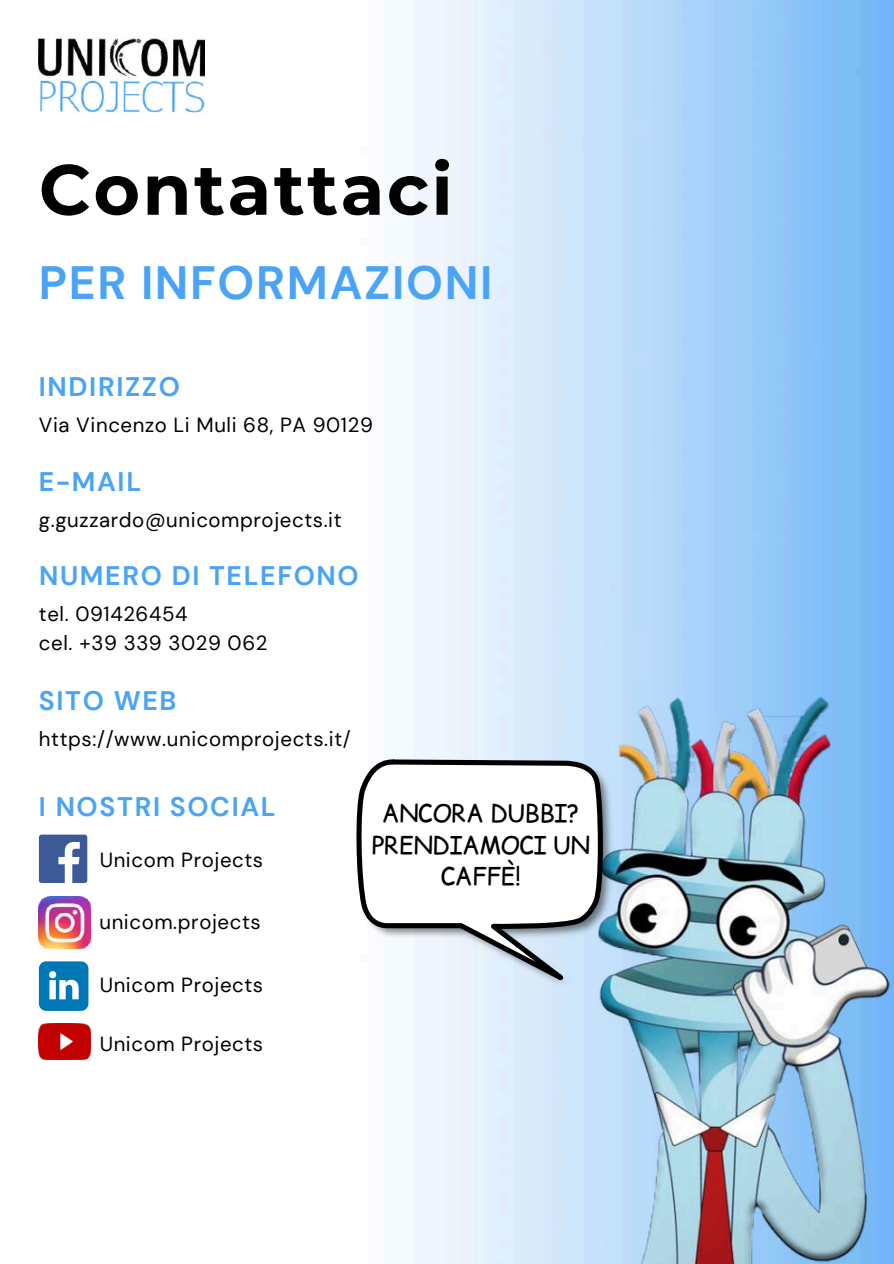
<style>
.page{position:relative;width:894px;height:1264px;background:#fff}
.page>*{position:absolute;margin:0;border:0;box-sizing:border-box;transform-origin:0 0}
.t1{font:700 70.95px "Montserrat";letter-spacing:.035em;color:#000}
.t2{font:700 46.65px "DM Sans";letter-spacing:.035em;color:#4aa3f5}
.t3{font:700 26.85px "DM Sans";letter-spacing:.06em;color:#4aa3f5}
.t4{font:24.6px/31.5px "Comic Relief";letter-spacing:-.03em;color:#000;text-align:center}
.t5{font:20.4px/28.2px "DM Sans";letter-spacing:.03em;color:#000}
</style>
<div class="page">
<img style="left:38px;top:0;width:855px;height:1263px">
<div style="left:39px;top:834px;width:48px;height:49px;background:#3d5a98;border-radius:3px"></div>
<svg style="left:58px;top:842px;width:22px;height:41px"></svg>
<img style="left:39px;top:1023px;width:52px;height:36px">
<img style="left:39px;top:896px;width:52px;height:52px">
<svg style="left:39px;top:961px;width:49px;height:49px;background:#3392c3"></svg>
<img style="left:39px;top:38px;width:165px;height:77px">
<img style="left:588px;top:686px;width:305px;height:577px">
<img style="left:355px;top:757px;width:262px;height:237px">
<svg style="left:357px;top:757px;width:253px;height:240px"></svg>
<h1 class="t1" style="left:39px;top:146px;width:415px">Contattaci</h1>
<h2 class="t2" style="left:39px;top:253px;width:455px">PER INFORMAZIONI</h2>
<h3 class="t3" style="left:39px;top:369px;width:143px">INDIRIZZO</h3>
<p class="t5" style="left:39px;top:411px;width:335px">Via Vincenzo Li Muli 68, PA 90129</p>
<h3 class="t3" style="left:39px;top:464px;width:104px">E-MAIL</h3>
<p class="t5" style="left:39px;top:505px;width:304px">g.guzzardo@unicomprojects.it</p>
<h3 class="t3" style="left:39px;top:559px;width:321px">NUMERO DI TELEFONO</h3>
<p class="t5" style="left:39px;top:600px;width:230px">tel. 091426454<br>cel. +39 339 3029 062</p>
<h3 class="t3" style="left:39px;top:683px;width:139px">SITO WEB</h3>
<p class="t5" style="left:39px;top:725px;width:313px">https://www.unicomprojects.it/</p>
<h3 class="t3" style="left:39px;top:789px;width:238px">I NOSTRI SOCIAL</h3>
<p class="t5" style="left:100px;top:845px;width:165px">Unicom Projects</p>
<p class="t5" style="left:99px;top:907px;width:163px">unicom.projects</p>
<p class="t5" style="left:100px;top:971px;width:165px">Unicom Projects</p>
<p class="t5" style="left:100px;top:1030px;width:165px">Unicom Projects</p>
<p class="t4" style="left:372px;top:796px;width:220px">ANCORA DUBBI?<br>PRENDIAMOCI UN<br>CAFFÈ!</p>
</div>
